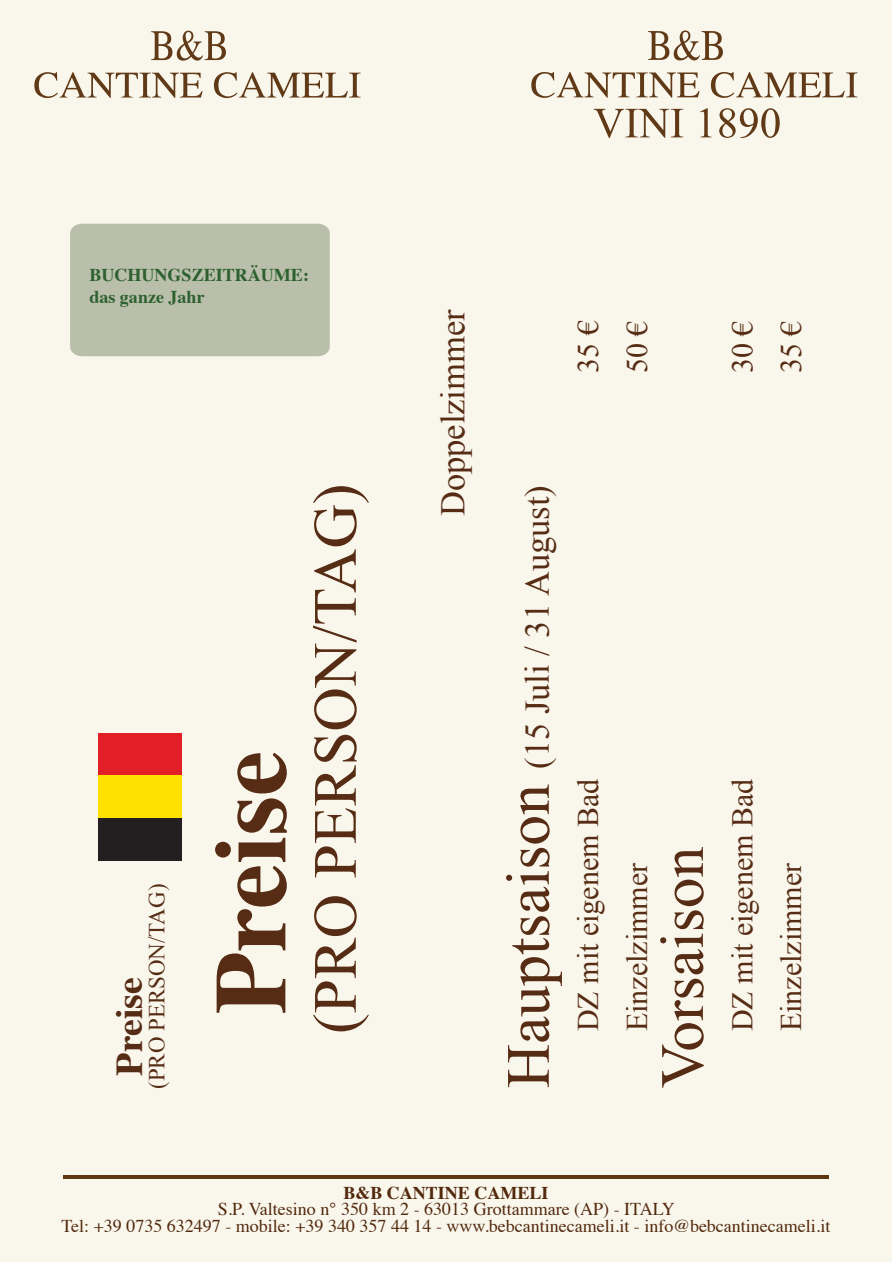
<style>
.page{position:relative;width:893px;height:1263px;background:#fff}
.page>*{position:absolute;margin:0;border:0;box-sizing:border-box;transform-origin:0 0}
.t1{font:700 101.7px "Times";color:#572c14}
.t2{font:61.5px "Times New Roman";color:#572c14}
.t3{font:700 37.95px "Times";color:#572c14}
.t4{font:34.5px "Times New Roman";color:#572c14}
.t5{font:30px "Times New Roman";color:#572c14}
.t6{font:22.95px "Times New Roman";color:#572c14}
.t7{font:18px/16.5px "Times";color:#52290d;text-align:center}
.t8{font:700 18px/21.6px "Times";color:#2e6130}
.t9{font:700 18px "Times";color:#52290d}
.s1{font-size:61.5px}
</style>
<div class="page">
<div style="left:1px;top:1px;width:891px;height:1261px;background:#f9f6ec"></div>
<hr style="left:64px;top:1175px;width:765px;height:3px;background:#603711">
<svg style="left:34px;top:72px;width:169px;height:26px"></svg>
<svg style="left:214px;top:72px;width:147px;height:26px"></svg>
<svg style="left:151px;top:31px;width:75px;height:30px"></svg>
<svg style="left:531px;top:72px;width:169px;height:26px"></svg>
<svg style="left:711px;top:72px;width:146px;height:26px"></svg>
<svg style="left:648px;top:31px;width:75px;height:29px"></svg>
<svg style="left:594px;top:109px;width:89px;height:29px"></svg>
<svg style="left:700px;top:108px;width:11px;height:29px"></svg>
<svg style="left:719px;top:108px;width:61px;height:30px"></svg>
<div style="left:70px;top:224px;width:260px;height:132px;background:#b9bfaa"></div>
<div style="left:98px;top:733px;width:84px;height:42px;background:#e21f26"></div>
<div style="left:98px;top:818px;width:84px;height:42px;background:#231f20"></div>
<div style="left:98px;top:775px;width:84px;height:43px;background:#ffe101"></div>
<p class="t8" style="left:89px;top:262px;width:221px">BUCHUNGSZEITRÄUME: das ganze Jahr</p>
<p class="t6" style="left:141px;top:1089px;width:207px;rotate:-90deg">(PRO PERSON/TAG)</p>
<h3 class="t3" style="left:93px;top:1075px;width:100px;rotate:-90deg">Preise</h3>
<h1 class="t1" style="left:154px;top:1014px;width:265px;rotate:-90deg">Preise</h1>
<h2 class="t2" style="left:294px;top:1034px;width:552px;rotate:-90deg">(PRO PERSON/TAG)</h2>
<h3 class="t4" style="left:430px;top:516px;width:209px;rotate:-90deg">Doppelzimmer</h3>
<h3 class="t5" style="left:568px;top:373px;width:54px;rotate:-90deg">35 €</h3>
<h3 class="t5" style="left:617px;top:373px;width:54px;rotate:-90deg">50 €</h3>
<h3 class="t5" style="left:722px;top:373px;width:54px;rotate:-90deg">30 €</h3>
<h3 class="t5" style="left:771px;top:373px;width:54px;rotate:-90deg">35 €</h3>
<h3 class="t4" style="left:514px;top:1088px;width:604px;rotate:-90deg"><span class="s1">Hauptsaison</span> (15 Juli / 31 August)</h3>
<h3 class="t5" style="left:568px;top:1031px;width:254px;rotate:-90deg">DZ mit eigenem Bad</h3>
<h3 class="t5" style="left:617px;top:1031px;width:170px;rotate:-90deg">Einzelzimmer</h3>
<h2 class="t2" style="left:641px;top:1088px;width:243px;rotate:-90deg">Vorsaison</h2>
<h3 class="t5" style="left:722px;top:1031px;width:254px;rotate:-90deg">DZ mit eigenem Bad</h3>
<h3 class="t5" style="left:771px;top:1031px;width:170px;rotate:-90deg">Einzelzimmer</h3>
<p class="t9" style="left:343px;top:1175px;width:207px">B&amp;B CANTINE CAMELI</p>
<p class="t7" style="left:62px;top:1199px;width:770px">S.P. Valtesino n° 350 km 2 - 63013 Grottammare (AP) - ITALY<br>Tel: +39 0735 632497 - mobile: +39 340 357 44 14 - www.bebcantinecameli.it - info@bebcantinecameli.it</p>
</div>
